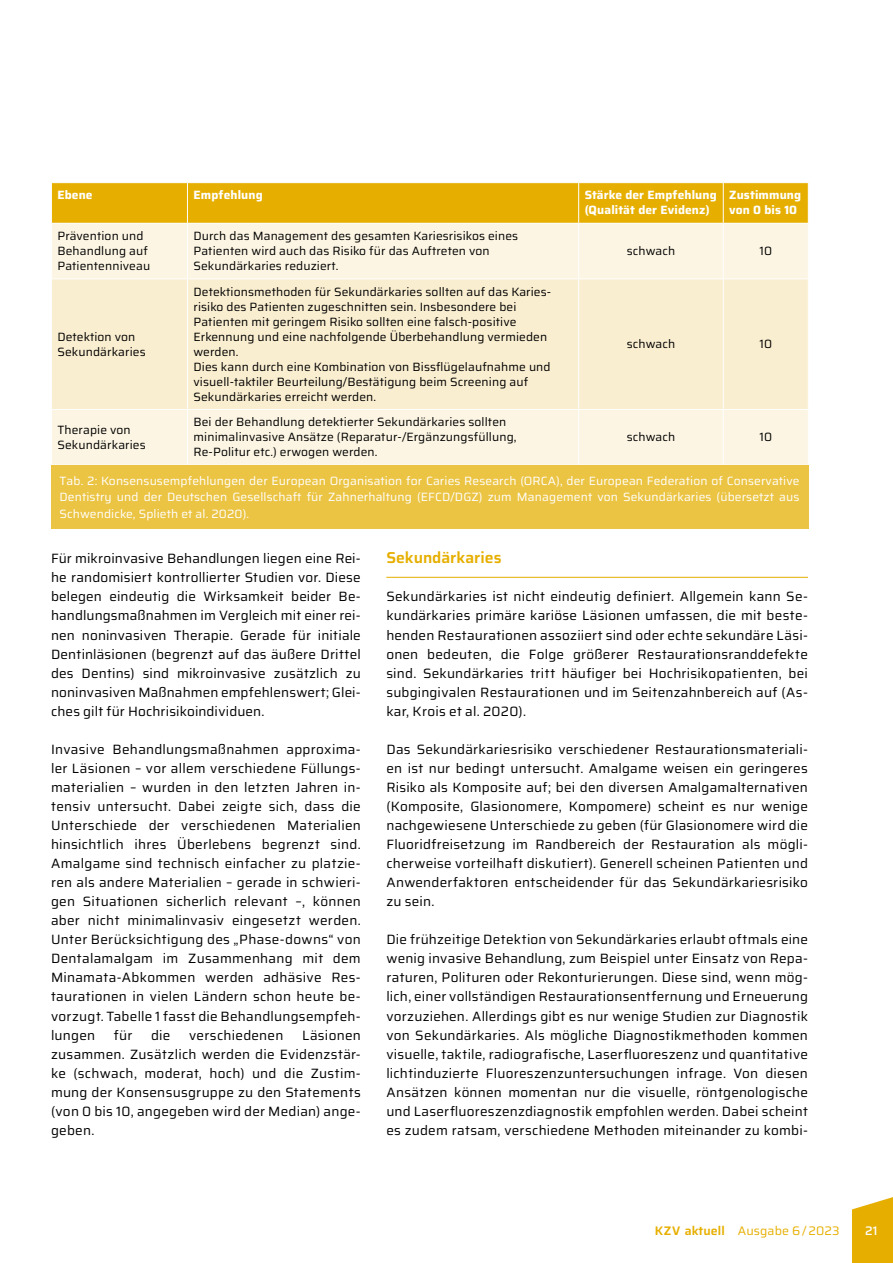
<style>
.page{position:relative;width:893px;height:1263px;background:#fff}
.page>*{position:absolute;margin:0;border:0;box-sizing:border-box;transform-origin:0 0}
.t1{font:600 15.75px "Saira";letter-spacing:-.005em;color:#e6af00}
.t2{font:13.5px/19px "Saira";letter-spacing:.015em;color:#000;text-align:justify}
.t3{font:12.3px "Saira";letter-spacing:.01em;color:#e6af00}
.t4{font:500 12.3px "Saira";color:#fff}
.t5{font:12px/15px "Saira";letter-spacing:.01em;color:#000}
.t6{font:12px/16.5px "Saira";letter-spacing:.01em;color:#fff;text-align:justify}
.t7{font:700 12px/15px "Saira";letter-spacing:.01em;color:#fff}
.s1{font-weight:600}
</style>
<div class="page">
<hr style="left:386px;top:577px;width:422px;height:1px;background:#e6af00">
<div style="left:52px;top:183px;width:756px;height:40px;background:#e6af00"></div>
<div style="left:52px;top:224px;width:756px;height:241px;background:#fcf5e3"></div>
<div style="left:52px;top:279px;width:756px;height:130px;background:#faeed1"></div>
<hr style="left:187px;top:183px;width:1px;height:40px;background:#fff">
<hr style="left:578px;top:183px;width:1px;height:40px;background:#fff">
<hr style="left:723px;top:183px;width:1px;height:40px;background:#fff">
<hr style="left:187px;top:224px;width:1px;height:54px;background:#fff">
<hr style="left:578px;top:224px;width:1px;height:54px;background:#fff">
<hr style="left:723px;top:224px;width:1px;height:54px;background:#fff">
<hr style="left:51px;top:278px;width:136px;height:1px;background:#fff">
<hr style="left:187px;top:278px;width:392px;height:1px;background:#fff">
<hr style="left:187px;top:279px;width:1px;height:130px;background:#fff">
<hr style="left:579px;top:278px;width:144px;height:1px;background:#fff">
<hr style="left:578px;top:279px;width:1px;height:130px;background:#fff">
<hr style="left:723px;top:278px;width:86px;height:1px;background:#fff">
<hr style="left:723px;top:279px;width:1px;height:130px;background:#fff">
<hr style="left:51px;top:409px;width:136px;height:1px;background:#fff">
<hr style="left:187px;top:409px;width:392px;height:1px;background:#fff">
<hr style="left:187px;top:410px;width:1px;height:55px;background:#fff">
<hr style="left:579px;top:409px;width:144px;height:1px;background:#fff">
<hr style="left:578px;top:410px;width:1px;height:55px;background:#fff">
<hr style="left:723px;top:409px;width:86px;height:1px;background:#fff">
<hr style="left:723px;top:410px;width:1px;height:55px;background:#fff">
<div style="left:51px;top:465px;width:757px;height:64px;background:#ecc443"></div>
<svg style="left:852px;top:1197px;width:41px;height:66px;background:#e8b618"></svg>
<p class="t7" style="left:57px;top:187px;width:37px">Ebene</p>
<p class="t7" style="left:193px;top:187px;width:71px">Empfehlung</p>
<p class="t7" style="left:585px;top:187px;width:133px">Stärke der Empfehlung (Qualität der Evidenz)</p>
<p class="t7" style="left:729px;top:187px;width:73px">Zustimmung von 0 bis 10</p>
<p class="t5" style="left:57px;top:228px;width:94px">Prävention und<br>Behandlung auf<br>Patientenniveau</p>
<p class="t5" style="left:193px;top:228px;width:326px">Durch das Management des gesamten Kariesrisikos eines<br>Patienten wird auch das Risiko für das Auftreten von<br>Sekundärkaries reduziert.</p>
<p class="t5" style="left:627px;top:243px;width:50px">schwach</p>
<p class="t5" style="left:759px;top:243px;width:14px">10</p>
<p class="t5" style="left:57px;top:328px;width:90px">Detektion von<br>Sekundärkaries</p>
<p class="t5" style="left:193px;top:283px;width:359px">Detektionsmethoden für Sekundärkaries sollten auf das Karies&shy;risiko des Patienten zugeschnitten sein. Insbesondere bei Patienten mit geringem Risiko sollten eine falsch-positive Erkennung und eine nachfolgende Überbehandlung vermieden werden.<br>Dies kann durch eine Kombination von Bissflügelaufnahme und visuell-taktiler Beurteilung/Bestätigung beim Screening auf Sekundärkaries erreicht werden.</p>
<p class="t5" style="left:627px;top:336px;width:50px">schwach</p>
<p class="t5" style="left:759px;top:336px;width:14px">10</p>
<p class="t5" style="left:57px;top:421px;width:90px">Therapie von<br>Sekundärkaries</p>
<p class="t5" style="left:193px;top:414px;width:325px">Bei der Behandlung detektierter Sekundärkaries sollten minimalinvasive Ansätze (Reparatur-/Ergänzungsfüllung,<br>Re-Politur etc.) erwogen werden.</p>
<p class="t5" style="left:627px;top:429px;width:50px">schwach</p>
<p class="t5" style="left:759px;top:429px;width:14px">10</p>
<p class="t6" style="left:60px;top:472px;width:741px">Tab. 2: Konsensusempfehlungen der European Organisation for Caries Research (ORCA), der European Federation of Conservative Dentistry und der Deutschen Gesellschaft für Zahnerhaltung (EFCD/DGZ) zum Management von Sekundärkaries (übersetzt aus Schwendicke, Splieth et al. 2020).</p>
<p class="t2" style="left:51px;top:549px;width:311px">Für mikroinvasive Behandlungen liegen eine Rei&shy;he randomisiert kontrollierter Studien vor. Diese belegen eindeutig die Wirksamkeit beider Be&shy;handlungsmaßnahmen im Vergleich mit einer rei&shy;nen noninvasiven Therapie. Gerade für initiale Dentinläsionen (begrenzt auf das äußere Drittel des Dentins) sind mikroinvasive zusätzlich zu noninvasiven Maßnahmen empfehlenswert; Glei&shy;ches gilt für Hochrisikoindividuen.</p>
<p class="t2" style="left:51px;top:739px;width:311px">Invasive Behandlungsmaßnahmen approxima&shy;ler Läsionen – vor allem verschiedene Füllungs&shy;materialien – wurden in den letzten Jahren in&shy;tensiv untersucht. Dabei zeigte sich, dass die Unterschiede der verschiedenen Materialien hinsichtlich ihres Überlebens begrenzt sind.<br>Amalgame sind technisch einfacher zu platzie&shy;ren als andere Materialien – gerade in schwieri&shy;gen Situationen sicherlich relevant –, können aber nicht minimalinvasiv eingesetzt werden.<br>Unter Berücksichtigung des „Phase-downs“ von Dentalamalgam im Zusammenhang mit dem Minamata-Abkommen werden adhäsive Res&shy;taurationen in vielen Ländern schon heute be&shy;vorzugt. Tabelle 1 fasst die Behandlungsempfeh&shy;lungen</p>
<p class="t2" style="left:51px;top:1025px;width:311px;text-indent:251px">Läsionen zusammen. Zusätzlich werden die Evidenzstär&shy;ke (schwach, moderat, hoch) und die Zustim&shy;mung der Konsensusgruppe zu den Statements (von 0 bis 10, angegeben wird der Median) ange&shy;geben.</p>
<p class="t2" style="left:114px;top:1025px;width:20px">für</p>
<p class="t2" style="left:151px;top:1025px;width:21px">die</p>
<p class="t2" style="left:189px;top:1025px;width:96px">verschiedenen</p>
<p class="t1" style="left:386px;top:545px;width:117px">Sekundärkaries</p>
<p class="t2" style="left:386px;top:587px;width:423px">Sekundärkaries ist nicht eindeutig definiert. Allgemein kann Se&shy;kundärkaries primäre kariöse Läsionen umfassen, die mit beste&shy;henden Restaurationen assoziiert sind oder echte sekundäre Läsi&shy;onen bedeuten, die Folge größerer Restaurationsranddefekte sind. Sekundärkaries tritt häufiger bei Hochrisikopatienten, bei subgingivalen Restaurationen und im Seitenzahnbereich auf (As&shy;kar, Krois et al. 2020).</p>
<p class="t2" style="left:386px;top:739px;width:423px">Das Sekundärkariesrisiko verschiedener Restaurationsmateriali&shy;en ist nur bedingt untersucht. Amalgame weisen ein geringeres Risiko als Komposite auf; bei den diversen Amalgamalternativen (Komposite, Glasionomere, Kompomere) scheint es nur wenige nachgewiesene Unterschiede zu geben (für Glasionomere wird die Fluoridfreisetzung im Randbereich der Restauration als mögli&shy;cherweise vorteilhaft diskutiert). Generell scheinen Patienten und Anwenderfaktoren entscheidender für das Sekundärkariesrisiko zu sein.</p>
<p class="t2" style="left:386px;top:930px;width:423px">Die frühzeitige Detektion von Sekundärkaries erlaubt oftmals eine wenig invasive Behandlung, zum Beispiel unter Einsatz von Repa&shy;raturen, Polituren oder Rekonturierungen. Diese sind, wenn mög&shy;lich, einer vollständigen Restaurationsentfernung und Erneuerung vorzuziehen. Allerdings gibt es nur wenige Studien zur Diagnostik von Sekundärkaries. Als mögliche Diagnostikmethoden kommen visuelle, taktile, radiografische, Laserfluoreszenz und quantitative lichtinduzierte Fluoreszenzuntersuchungen infrage. Von diesen Ansätzen können momentan nur die visuelle, röntgenologische und Laserfluoreszenzdiagnostik empfohlen werden. Dabei scheint es zudem ratsam, verschiedene Methoden miteinander zu kombi-</p>
<p class="t3" style="left:655px;top:1221px;width:186px"><span class="s1">KZV aktuell</span> Ausgabe 6/2023</p>
<p class="t4" style="left:865px;top:1221px;width:14px">21</p>
</div>
